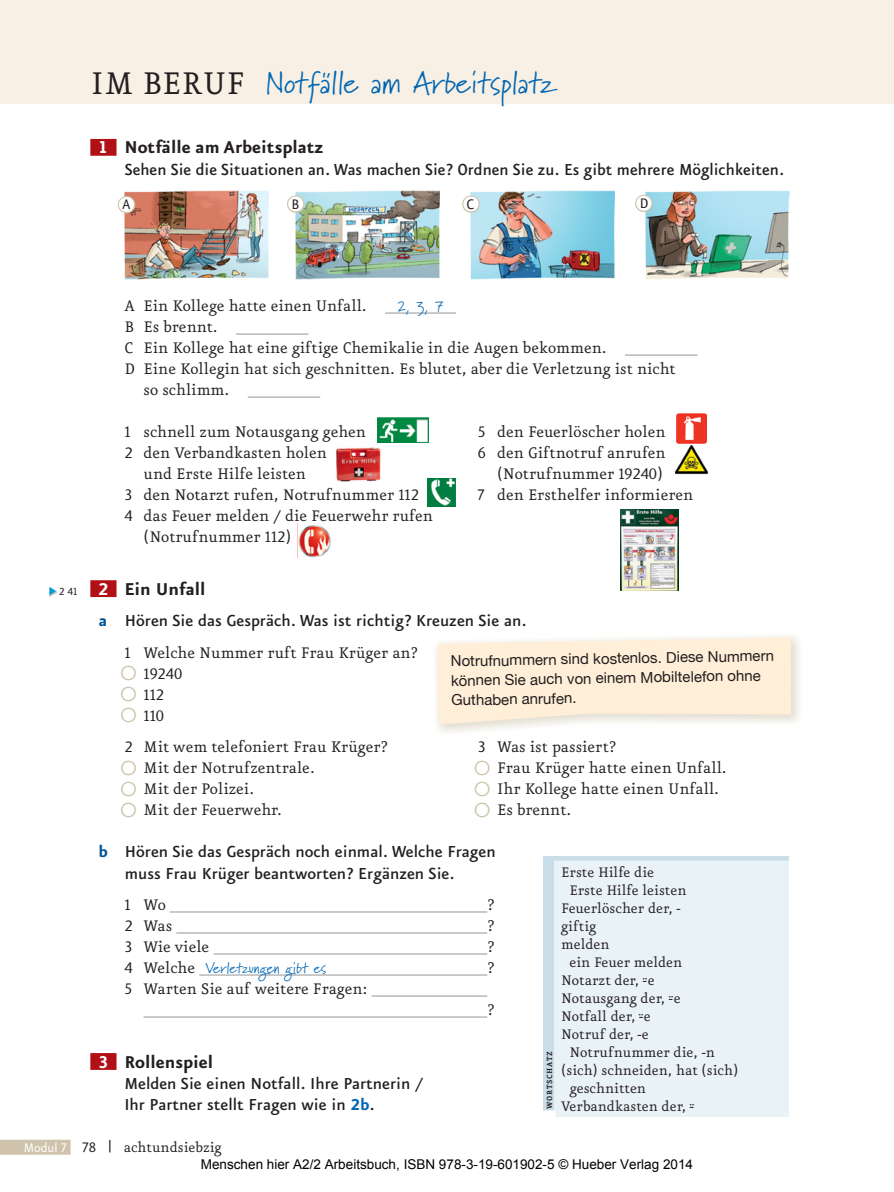
<style>
.page{position:relative;width:894px;height:1192px;background:#fff}
.page>*{position:absolute;margin:0;border:0;box-sizing:border-box;transform-origin:0 0}
.t1{font:30.75px "Marydale";color:#0066b3}
.t2{font:700 20.55px "Eureka Sans Pro";color:#231f20}
.t3{font:500 19.05px/21px "Eureka Sans Pro";color:#231f20}
.t4{font:18.3px/21px "Eureka Pro";color:#231f20}
.t5{font:16.5px "Eureka Pro";color:#231f20}
.t6{font:16.5px "Eureka Sans Pro";color:#231f20}
.t7{font:15px/19.5px "Helvetica Neue";color:#231f20}
.t8{font:15px "Marydale";color:#0066b3}
.t9{font:13.5px "Arial";color:#000}
.t10{font:12.3px "Eureka Sans Pro";color:#231f20}
.t11{font:700 9px "Eureka Pro";letter-spacing:.08em;color:#231f20}
.s1{font-family:"Eureka Pro";font-size:37.5px;color:#231f20}
.s2{color:#fff}
.s3{font-weight:700;color:#005495}
.s4{font-family:"Century Gothic";font-size:19.5px;color:#cfc4ab}
.s5{font-family:"Eureka Pro";font-size:18.3px;color:#231f20}
.s6{font-weight:700;color:#0066b3}
.s7{font-family:"Eureka Sans Pro";font-size:15px;color:#fff}
.s8{font-family:"Eureka Sans Pro"}
.s9{font-size:12.9px}
</style>
<div class="page">
<div style="left:0;top:0;width:893px;height:103px;background:#f8f0e4"></div>
<div style="left:0;top:1139px;width:70px;height:15px;background:#cfc4ab"></div>
<div style="left:90px;top:139px;width:26px;height:17px;background:#b01016"></div>
<hr style="left:385px;top:312px;width:71px;height:1px;background:#939598">
<hr style="left:236px;top:333px;width:72px;height:1px;background:#939598">
<hr style="left:624px;top:354px;width:73px;height:1px;background:#939598">
<hr style="left:247px;top:396px;width:73px;height:1px;background:#939598">
<div style="left:90px;top:580px;width:26px;height:17px;background:#b01016"></div>
<hr style="left:170px;top:911px;width:317px;height:1px;background:#939598">
<hr style="left:176px;top:932px;width:311px;height:1px;background:#939598">
<hr style="left:213px;top:953px;width:274px;height:1px;background:#939598">
<hr style="left:199px;top:974px;width:288px;height:1px;background:#939598">
<hr style="left:371px;top:995px;width:116px;height:1px;background:#939598">
<hr style="left:143px;top:1016px;width:344px;height:1px;background:#939598">
<div style="left:90px;top:1052px;width:26px;height:17px;background:#b01016"></div>
<img style="left:377px;top:418px;width:51px;height:25px">
<img style="left:336px;top:447px;width:45px;height:34px">
<img style="left:427px;top:478px;width:28px;height:28px">
<img style="left:298px;top:525px;width:32px;height:32px">
<img style="left:676px;top:413px;width:30px;height:30px">
<img style="left:675px;top:445px;width:32px;height:29px">
<svg style="left:620px;top:510px;width:59px;height:81px"></svg>
<img style="left:620px;top:509px;width:57px;height:81px">
<svg style="left:49px;top:587px;width:8px;height:9px"></svg>
<svg style="left:437px;top:637px;width:353px;height:87px;background:#fdeeda"></svg>
<div style="left:542px;top:858px;width:12px;height:259px;background:#c9dee8"></div>
<div style="left:554px;top:858px;width:234px;height:259px;background:#e9f2f7"></div>
<div style="left:542px;top:855px;width:246px;height:5px;background:#c9dee8"></div>
<div style="left:540px;top:1110px;width:15px;height:7px;background:#fff"></div>
<img style="left:124px;top:190px;width:145px;height:89px">
<img style="left:295px;top:190px;width:144px;height:89px">
<svg style="left:295px;top:195px;width:14px;height:18px"></svg>
<svg style="left:126px;top:196px;width:14px;height:17px"></svg>
<img style="left:470px;top:190px;width:144px;height:89px">
<svg style="left:470px;top:195px;width:14px;height:18px"></svg>
<img style="left:644px;top:190px;width:144px;height:89px">
<svg style="left:643px;top:195px;width:14px;height:17px"></svg>
<h1 class="t1" style="left:91px;top:64px;width:464px"><span class="s1">IM BERUF</span> Notfälle am Arbeitsplatz</h1>
<p class="t2" style="left:99px;top:140px;width:225px"><span class="s2">1</span> Notfälle am Arbeitsplatz</p>
<p class="t3" style="left:124px;top:160px;width:660px">Sehen Sie die Situationen an. Was machen Sie? Ordnen Sie zu. Es gibt mehrere Möglichkeiten.</p>
<p class="t6" style="left:122px;top:199px;width:10px">A</p>
<p class="t6" style="left:291px;top:198px;width:10px">B</p>
<p class="t6" style="left:466px;top:198px;width:9px">C</p>
<p class="t6" style="left:639px;top:197px;width:10px">D</p>
<p class="t10" style="left:59px;top:586px;width:20px">2 41</p>
<p class="t4" style="left:124px;top:297px;width:244px">A Ein Kollege hatte einen Unfall.</p>
<p class="t8" style="left:396px;top:297px;width:49px">2, 3, 7</p>
<p class="t4" style="left:124px;top:318px;width:95px">B Es brennt.</p>
<p class="t4" style="left:124px;top:339px;width:483px">C Ein Kollege hat eine giftige Chemikalie in die Augen bekommen.</p>
<p class="t4" style="left:124px;top:360px;width:552px">D Eine Kollegin hat sich geschnitten. Es blutet, aber die Verletzung ist nicht</p>
<p class="t4" style="left:143px;top:381px;width:87px">so schlimm.</p>
<p class="t4" style="left:124px;top:423px;width:243px">1 schnell zum Notausgang gehen</p>
<p class="t4" style="left:124px;top:444px;width:204px">2 den Verbandkasten holen</p>
<p class="t4" style="left:143px;top:465px;width:164px">und Erste Hilfe leisten</p>
<p class="t4" style="left:124px;top:486px;width:296px">3 den Notarzt rufen, Notrufnummer 112</p>
<p class="t4" style="left:124px;top:507px;width:310px">4 das Feuer melden / die Feuerwehr rufen</p>
<p class="t4" style="left:143px;top:528px;width:149px">(Notrufnummer 112)</p>
<p class="t4" style="left:477px;top:423px;width:189px">5 den Feuerlöscher holen</p>
<p class="t4" style="left:477px;top:444px;width:189px">6 den Giftnotruf anrufen</p>
<p class="t4" style="left:497px;top:465px;width:167px">(Notrufnummer 19240)</p>
<p class="t4" style="left:477px;top:486px;width:217px">7 den Ersthelfer informieren</p>
<p class="t2" style="left:98px;top:581px;width:109px"><span class="s2">2</span> Ein Unfall</p>
<p class="t3" style="left:99px;top:612px;width:429px"><span class="s3">a</span> Hören Sie das Gespräch. Was ist richtig? Kreuzen Sie an.</p>
<p class="t4" style="left:120px;top:643px;width:299px">1 Welche Nummer ruft Frau Krüger an?<br><span class="s4">O</span> 19240<br><span class="s4">O</span> 112<br><span class="s4">O</span> 110</p>
<p class="t4" style="left:120px;top:738px;width:269px">2 Mit wem telefoniert Frau Krüger?<br><span class="s4">O</span> Mit der Notrufzentrale.<br><span class="s4">O</span> Mit der Polizei.<br><span class="s4">O</span> Mit der Feuerwehr.</p>
<p class="t4" style="left:473px;top:738px;width:254px">3 Was ist passiert?<br><span class="s4">O</span> Frau Krüger hatte einen Unfall.<br><span class="s4">O</span> Ihr Kollege hatte einen Unfall.<br><span class="s4">O</span> Es brennt.</p>
<p class="t3" style="left:125px;top:843px;width:372px;text-indent:-26px"><span class="s3">b</span> Hören Sie das Gespräch noch einmal. Welche Fragen muss Frau Krüger beantworten? Ergänzen Sie.</p>
<p class="t4" style="left:124px;top:895px;width:43px">1 Wo</p>
<p class="t4" style="left:487px;top:895px;width:9px">?</p>
<p class="t4" style="left:124px;top:916px;width:49px">2 Was</p>
<p class="t4" style="left:487px;top:916px;width:9px">?</p>
<p class="t4" style="left:124px;top:937px;width:86px">3 Wie viele</p>
<p class="t4" style="left:487px;top:937px;width:9px">?</p>
<p class="t8" style="left:124px;top:958px;width:203px"><span class="s5">4 Welche</span> Verletzungen gibt es</p>
<p class="t4" style="left:487px;top:958px;width:9px">?</p>
<p class="t4" style="left:124px;top:979px;width:244px">5 Warten Sie auf weitere Fragen:</p>
<p class="t4" style="left:487px;top:1000px;width:9px">?</p>
<p class="t2" style="left:98px;top:1054px;width:116px"><span class="s2">3</span> Rollenspiel</p>
<p class="t3" style="left:124px;top:1074px;width:300px">Melden Sie einen Notfall. Ihre Partnerin /<br>Ihr Partner stellt Fragen wie in <span class="s6">2b</span>.</p>
<p class="t7" style="left:450px;top:651px;width:325px;rotate:-1deg">Notrufnummern sind kostenlos. Diese Nummern können Sie auch von einem Mobiltelefon ohne<br>Guthaben anrufen.</p>
<p class="t5" style="left:561px;top:865px;width:94px">Erste Hilfe die</p>
<p class="t5" style="left:569px;top:883px;width:118px">Erste Hilfe leisten</p>
<p class="t5" style="left:561px;top:901px;width:121px">Feuerlöscher der, -</p>
<p class="t5" style="left:561px;top:919px;width:37px">giftig</p>
<p class="t5" style="left:561px;top:937px;width:50px">melden</p>
<p class="t5" style="left:569px;top:955px;width:114px">ein Feuer melden</p>
<p class="t5" style="left:561px;top:973px;width:95px">Notarzt der, -¨e</p>
<p class="t5" style="left:561px;top:991px;width:121px">Notausgang der, -¨e</p>
<p class="t5" style="left:561px;top:1009px;width:91px">Notfall der, -¨e</p>
<p class="t5" style="left:561px;top:1027px;width:89px">Notruf der, -e</p>
<p class="t5" style="left:569px;top:1045px;width:147px">Notrufnummer die, -n</p>
<p class="t5" style="left:561px;top:1063px;width:178px">(sich) schneiden, hat (sich)</p>
<p class="t5" style="left:569px;top:1081px;width:78px">geschnitten</p>
<p class="t5" style="left:561px;top:1099px;width:135px">Verbandkasten der, -¨</p>
<p class="t11" style="left:545px;top:1108px;width:59px;rotate:-90deg">WORTSCHATZ</p>
<p class="t5" style="left:24px;top:1140px;width:199px"><span class="s7">Modul 7</span> <span class="s8">78</span> <span class="s9">|</span> achtundsiebzig</p>
<p class="t9" style="left:201px;top:1154px;width:493px">Menschen hier A2/2 Arbeitsbuch, ISBN 978-3-19-601902-5 © Hueber Verlag 2014</p>
</div>
